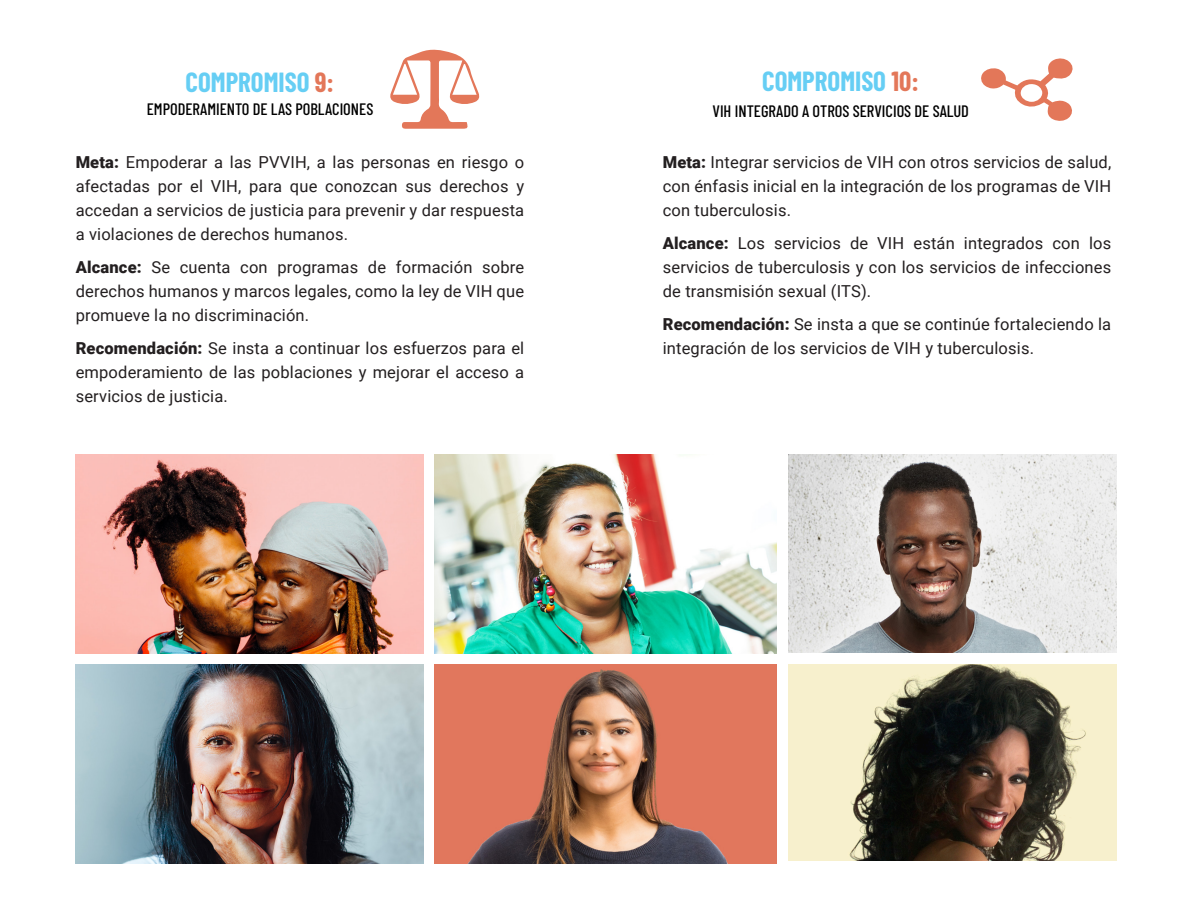
<style>
.page{position:relative;width:1188px;height:918px;background:#fff}
.page>*{position:absolute;margin:0;border:0;box-sizing:border-box;transform-origin:0 0}
.t1{font:700 27px "Barlow Condensed";color:#66cef4}
.t2{font:16.5px/24px "Roboto";letter-spacing:.01em;color:#231f20;text-align:justify}
.t3{font:500 16.5px "Barlow Condensed";color:#000}
.s1{color:#e37759}
.s2{font-weight:900}
</style>
<div class="page">
<svg style="left:390px;top:49px;width:90px;height:80px"></svg>
<svg style="left:981px;top:58px;width:92px;height:63px"></svg>
<img style="left:76px;top:665px;width:347px;height:199px">
<img style="left:76px;top:454px;width:347px;height:200px">
<img style="left:434px;top:665px;width:343px;height:199px">
<img style="left:434px;top:454px;width:343px;height:200px">
<img style="left:789px;top:665px;width:328px;height:196px">
<img style="left:789px;top:454px;width:328px;height:199px">
<p class="t1" style="left:186px;top:63px;width:150px">COMPROMISO <span class="s1">9:</span></p>
<p class="t1" style="left:762px;top:63px;width:158px">COMPROMISO <span class="s1">10:</span></p>
<p class="t3" style="left:147px;top:98px;width:228px">EMPODERAMIENTO DE LAS POBLACIONES</p>
<p class="t3" style="left:712px;top:99px;width:258px">VIH INTEGRADO A OTROS SERVICIOS DE SALUD</p>
<p class="t2" style="left:76px;top:150px;width:450px"><span class="s2">Meta:</span> Empoderar a las PVVIH, a las personas en riesgo o afectadas por el VIH, para que conozcan sus derechos y accedan a servicios de justicia para prevenir y dar respuesta a violaciones de derechos humanos.</p>
<p class="t2" style="left:76px;top:255px;width:450px"><span class="s2">Alcance:</span> Se cuenta con programas de formación sobre derechos humanos y marcos legales, como la ley de VIH que promueve la no discriminación.</p>
<p class="t2" style="left:76px;top:336px;width:450px"><span class="s2">Recomendación:</span> Se insta a continuar los esfuerzos para el empoderamiento de las poblaciones y mejorar el acceso a servicios de justicia.</p>
<p class="t2" style="left:663px;top:150px;width:450px"><span class="s2">Meta:</span> Integrar servicios de VIH con otros servicios de salud, con énfasis inicial en la integración de los programas de VIH con tuberculosis.</p>
<p class="t2" style="left:663px;top:231px;width:450px"><span class="s2">Alcance:</span> Los servicios de VIH están integrados con los servicios de tuberculosis y con los servicios de infecciones de transmisión sexual (ITS).</p>
<p class="t2" style="left:663px;top:312px;width:450px"><span class="s2">Recomendación:</span> Se insta a que se continúe fortaleciendo la integración de los servicios de VIH y tuberculosis.</p>
</div>
